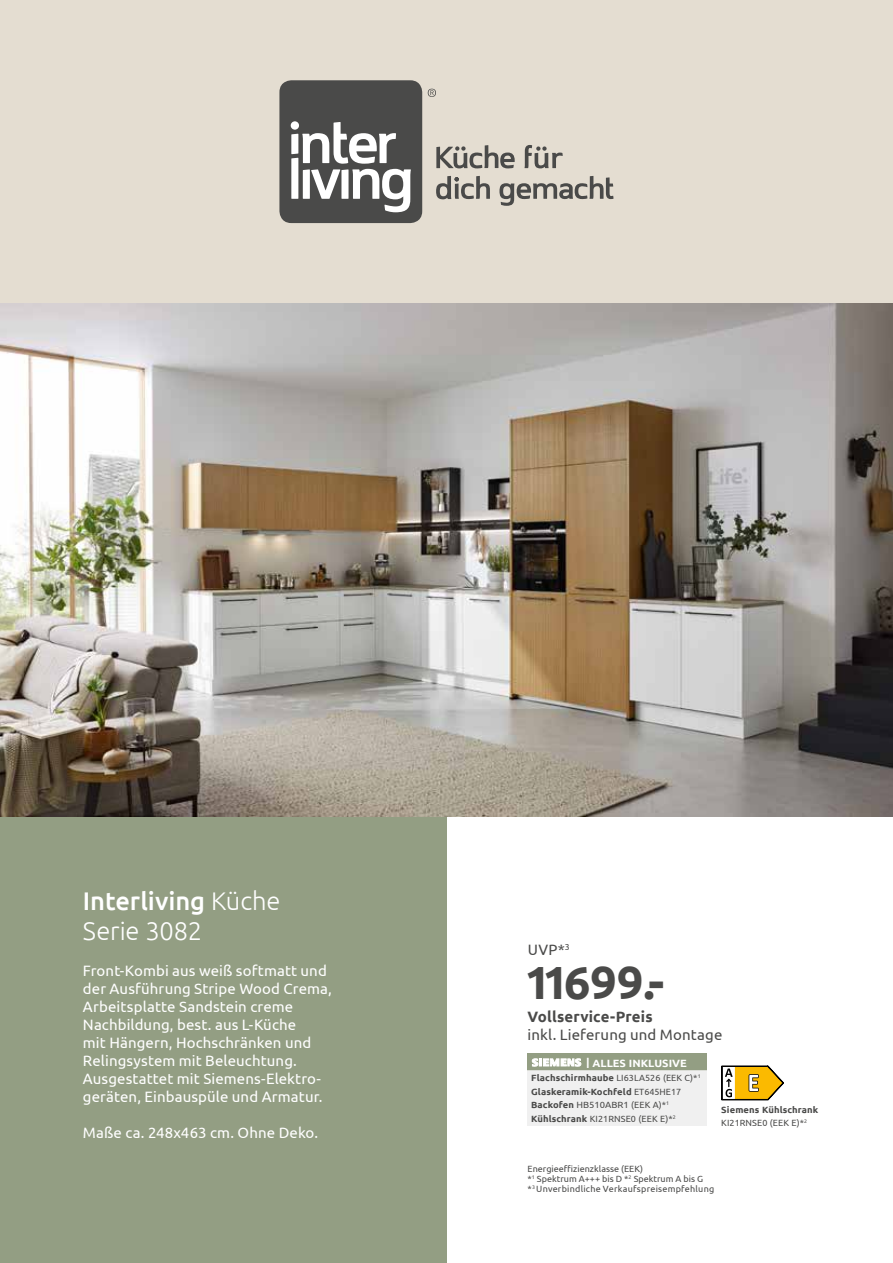
<style>
.page{position:relative;width:893px;height:1263px;background:#fff}
.page>*{position:absolute;margin:0;border:0;box-sizing:border-box;transform-origin:0 0}
.t1{font:700 46.5px "Ubuntu";letter-spacing:-.05em;color:#4a4a49}
.t2{font:300 25.5px/30.6px "Ubuntu";letter-spacing:-.005em;color:#fff}
.t3{font:15px/18px "Ubuntu";letter-spacing:.01em;color:#fff}
.t4{font:15px "Ubuntu";letter-spacing:.01em;color:#4a4a49}
.t5{font:700 15px "Ubuntu";letter-spacing:.01em;color:#4a4a49}
.t6{font:700 10.5px "Ubuntu";color:#fff;scale:1.05 1}
.t7{font:9px/13.5px "Ubuntu";color:#4a4a49}
.t8{font:700 9px/13.5px "Ubuntu";letter-spacing:.01em;color:#4a4a49;scale:1.05 1}
.s1{font-weight:500}
.s2{font-weight:700}
.s3{font-weight:400}
</style>
<div class="page">
<div style="left:0;top:0;width:893px;height:816px;background:#e4ddd1"></div>
<div style="left:0;top:816px;width:446px;height:447px;background:#939e83"></div>
<div style="left:279px;top:80px;width:143px;height:143px;background:#4a4a49;border-radius:12px"></div>
<svg style="left:291px;top:121px;width:120px;height:91px"></svg>
<svg style="left:428px;top:89px;width:8px;height:8px"></svg>
<svg style="left:436px;top:145px;width:177px;height:61px"></svg>
<img style="left:0;top:303px;width:893px;height:513px">
<svg style="left:721px;top:1065px;width:63px;height:35px"></svg>
<div style="left:528px;top:1054px;width:179px;height:17px;background:#939e83"></div>
<div style="left:528px;top:1071px;width:179px;height:55px;background:#ededed"></div>
<svg style="left:532px;top:1058px;width:49px;height:8px"></svg>
<h2 class="t2" style="left:83px;top:884px;width:199px"><span class="s1">Interliving</span> Küche<br>Serie 3082</h2>
<p class="t3" style="left:83px;top:961px;width:251px">Front-Kombi aus weiß softmatt und der Ausführung Stripe Wood Crema, Arbeitsplatte Sandstein creme Nachbildung, best. aus L-Küche<br>mit Hängern, Hochschränken und Relingsystem mit Beleuchtung.<br>Ausgestattet mit Siemens-Elektro&shy;geräten, Einbauspüle und Armatur.</p>
<p class="t3" style="left:83px;top:1123px;width:237px">Maße ca. 248x463 cm. Ohne Deko.</p>
<p class="t4" style="left:528px;top:940px;width:43px">UVP*<sup>3</sup></p>
<h1 class="t1" style="left:524px;top:954px;width:141px">11699.-</h1>
<p class="t5" style="left:528px;top:1007px;width:127px">Vollservice-Preis</p>
<p class="t4" style="left:528px;top:1025px;width:196px">inkl. Lieferung und Montage</p>
<p class="t6" style="left:586px;top:1056px;width:97px">| ALLES INKLUSIVE</p>
<p class="t7" style="left:531px;top:1071px;width:171px"><span class="s2">Flachschirmhaube</span> LI63LA526 (EEK C)*<sup>1<br></sup><span class="s2">Glaskeramik-Kochfeld</span> ET645HE17<br><span class="s2">Backofen</span> HB510ABR1 (EEK A)*<sup>1<br></sup><span class="s2">Kühlschrank</span> KI21RNSE0 (EEK E)*<sup>2</sup></p>
<p class="t8" style="left:721px;top:1102px;width:94px">Siemens Kühlschrank<br><span class="s3">KI21RNSE0 (EEK E)*</span><sup>2</sup></p>
<p class="t7" style="left:528px;top:1164px;width:188px;line-height:9.9px">Energieeffizienzklasse (EEK)<br>*<sup>1</sup> Spektrum A+++ bis D *<sup>2</sup> Spektrum A bis G<br>*<sup>3</sup> Unverbindliche Verkaufspreisempfehlung</p>
</div>
